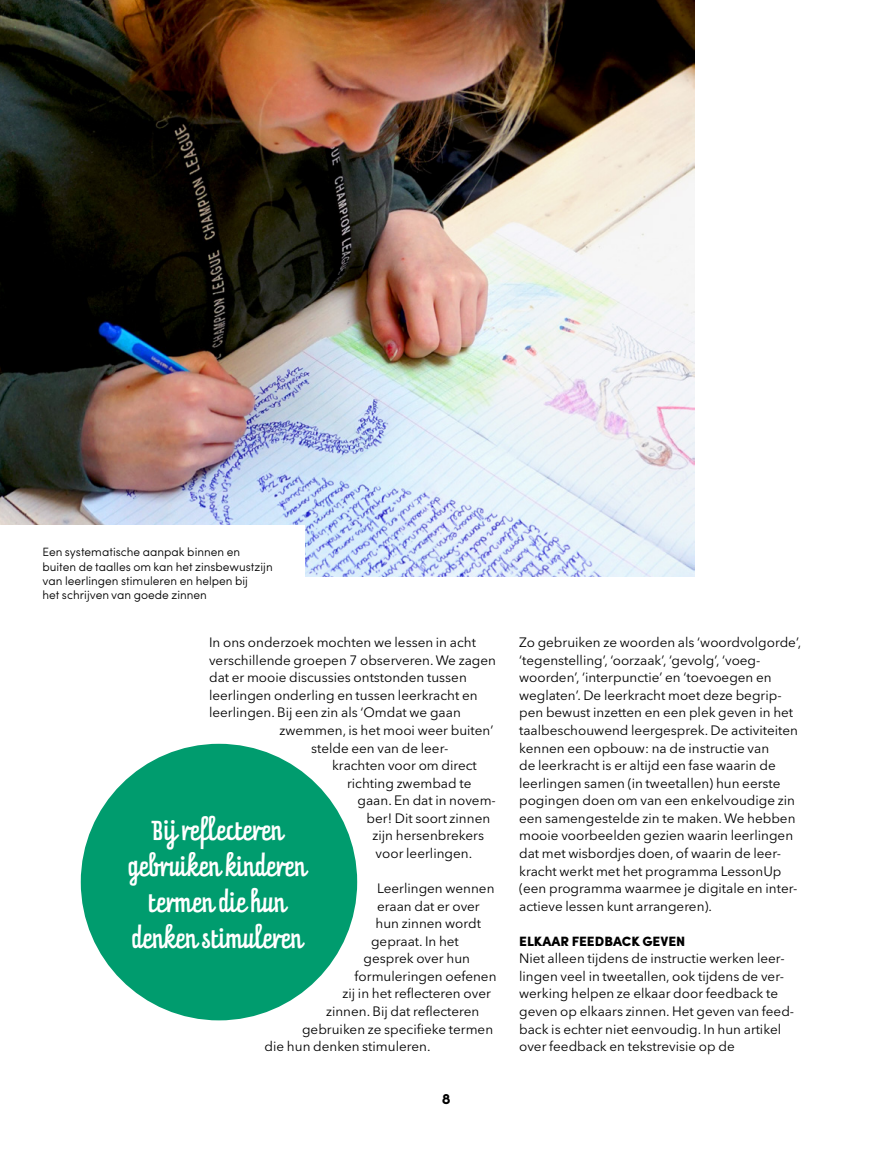
<style>
.page{position:relative;width:893px;height:1149px;background:#fff}
.page>*{position:absolute;margin:0;border:0;box-sizing:border-box;transform-origin:0 0}
.t1{font:24px/36px "Prater Script One";color:#fff;text-align:center}
.t2{font:700 15px "Sofia Pro";color:#000}
.t3{font:13.5px/17.5px "Avenir Next LT Pro";color:#000}
.t4{font:900 13.5px "Sofia Pro";color:#000}
.t5{font:300 12px/14.4px "Sofia Pro";color:#000}
</style>
<div class="page">
<img style="left:0;top:0;width:694px;height:576px">
<div style="left:81px;top:743px;width:276px;height:277px;background:#009c6e;border-radius:50%"></div>
<div style="left:0;top:525px;width:304px;height:100px;background:#fff"></div>
<p class="t5" style="left:43px;top:544px;width:232px">Een systematische aanpak binnen en buiten de taalles om kan het zinsbewustzijn van leerlingen stimuleren en helpen bij<br>het schrijven van goede zinnen</p>
<p class="t3" style="left:209px;top:633px;width:268px">In ons onderzoek mochten we lessen in acht</p>
<p class="t3" style="left:209px;top:651px;width:288px">verschillende groepen 7 observeren. We zagen</p>
<p class="t3" style="left:209px;top:668px;width:259px">dat er mooie discussies ontstonden tussen</p>
<p class="t3" style="left:209px;top:686px;width:270px">leerlingen onderling en tussen leerkracht en</p>
<p class="t3" style="left:209px;top:703px;width:253px">leerlingen. Bij een zin als ‘Omdat we gaan</p>
<p class="t3" style="left:280px;top:721px;width:215px">zwemmen, is het mooi weer buiten’</p>
<p class="t3" style="left:311px;top:738px;width:138px">stelde een van de leer-</p>
<p class="t3" style="left:332px;top:756px;width:146px">krachten voor om direct</p>
<p class="t3" style="left:347px;top:774px;width:126px">richting zwembad te</p>
<p class="t3" style="left:358px;top:791px;width:140px">gaan. En dat in novem-</p>
<p class="t3" style="left:367px;top:809px;width:125px">ber! Dit soort zinnen</p>
<p class="t3" style="left:373px;top:826px;width:113px">zijn hersenbrekers</p>
<p class="t3" style="left:376px;top:844px;width:98px">voor leerlingen.</p>
<p class="t3" style="left:377px;top:879px;width:119px">Leerlingen wennen</p>
<p class="t3" style="left:377px;top:896px;width:104px">eraan dat er over</p>
<p class="t3" style="left:376px;top:914px;width:107px">hun zinnen wordt</p>
<p class="t3" style="left:371px;top:931px;width:89px">gepraat. In het</p>
<p class="t3" style="left:364px;top:949px;width:108px">gesprek over hun</p>
<p class="t3" style="left:355px;top:967px;width:143px">formuleringen oefenen</p>
<p class="t3" style="left:343px;top:984px;width:150px">zij in het reflecteren over</p>
<p class="t3" style="left:326px;top:1002px;width:155px">zinnen. Bij dat reflecteren</p>
<p class="t3" style="left:302px;top:1019px;width:193px">gebruiken ze specifieke termen</p>
<p class="t3" style="left:265px;top:1037px;width:167px">die hun denken stimuleren.</p>
<h1 class="t1" style="left:129px;top:814px;width:180px">Bij reflecteren gebruiken kinderen termen die hun denken stimuleren</h1>
<p class="t2" style="left:442px;top:1086px;width:10px">8</p>
<p class="t3" style="left:519px;top:633px;width:284px">Zo gebruiken ze woorden als ‘woordvolgorde’, ‘tegenstelling’, ‘oorzaak’, ‘gevolg’, ‘voeg&shy;woorden’, ‘interpunctie’ en ‘toevoegen en weglaten’. De leerkracht moet deze begrip&shy;pen bewust inzetten en een plek geven in het taalbeschouwend leergesprek. De activiteiten kennen een opbouw: na de instructie van<br>de leerkracht is er altijd een fase waarin de leerlingen samen (in tweetallen) hun eerste pogingen doen om van een enkelvoudige zin een samengestelde zin te maken. We hebben mooie voorbeelden gezien waarin leerlingen dat met wisbordjes doen, of waarin de leer&shy;kracht werkt met het programma LessonUp (een programma waarmee je digitale en inter&shy;actieve lessen kunt arrangeren).</p>
<p class="t4" style="left:519px;top:930px;width:168px">ELKAAR FEEDBACK GEVEN</p>
<p class="t3" style="left:519px;top:949px;width:275px">Niet alleen tijdens de instructie werken leer&shy;lingen veel in tweetallen, ook tijdens de ver&shy;werking helpen ze elkaar door feedback te geven op elkaars zinnen. Het geven van feed&shy;back is echter niet eenvoudig. In hun artikel over feedback en tekstrevisie op de</p>
</div>
